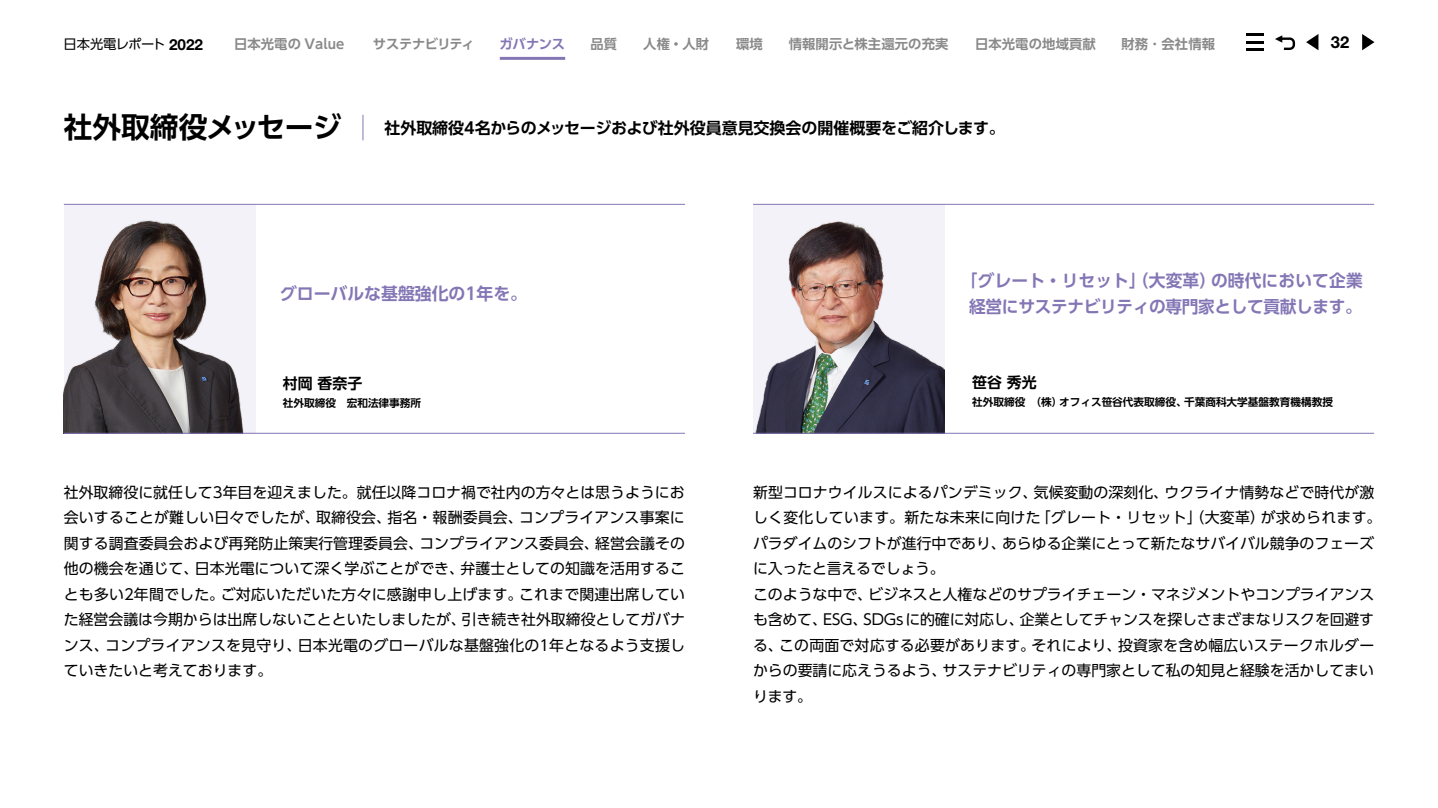
<style>
.page{position:relative;width:1438px;height:808px;background:#fff}
.page>*{position:absolute;margin:0;border:0;box-sizing:border-box;transform-origin:0 0}
.t1{font:700 28.65px "UD Shin Go Pr 6 N De";letter-spacing:-.01em;color:#000}
.t2{font:700 16.95px/25.5px "UD Shin Go Pr 6 N De";letter-spacing:-.02em;color:#8476b5;text-align:center}
.t3{font:700 16.95px "UD Shin Go Pr 6 N De";color:#8476b5}
.t4{font:700 16.5px "Helvetica Neue LT Pro";color:#000}
.t5{font:700 15.9px "UD Shin Go Pr 6 N De";color:#000}
.t6{font:14.85px/25.5px "UD Shin Go Pr 6 N";color:#000;text-align:justify}
.t7{font:700 14.85px "UD Shin Go Pr 6 N De";color:#000}
.t8{font:700 13.35px "UD Shin Go Pr 6 N De";letter-spacing:.01em;color:#898989}
.t9{font:13.35px "UD Shin Go Pr 6 N";letter-spacing:-.015em;color:#000}
.t10{font:700 13.35px "UD Shin Go Pr 6 N De";letter-spacing:-.035em;color:#898989}
.t11{font:700 13.35px "UD Shin Go Pr 6 N De";letter-spacing:-.02em;color:#8476b5}
.t12{font:700 10.65px "UD Shin Go Pr 6 N De";color:#000}
.s1{font-family:"Helvetica Neue LT Pro";font-weight:700;font-size:15.3px}
.s2{font-size:10.65px}
</style>
<div class="page">
<img style="left:64px;top:205px;width:191px;height:228px">
<img style="left:753px;top:205px;width:191px;height:228px">
<svg style="left:363px;top:115px;width:1px;height:25px"></svg>
<hr style="left:753px;top:204px;width:620px;height:1px;background:#8476b5">
<hr style="left:753px;top:433px;width:620px;height:1px;background:#8476b5">
<hr style="left:64px;top:204px;width:621px;height:1px;background:#8476b5">
<hr style="left:64px;top:433px;width:621px;height:1px;background:#8476b5">
<svg style="left:1275px;top:35px;width:20px;height:15px"></svg>
<svg style="left:1306px;top:34px;width:12px;height:16px"></svg>
<svg style="left:1362px;top:34px;width:12px;height:16px"></svg>
<hr style="left:1246px;top:33px;width:17px;height:3px;background:#000">
<hr style="left:1246px;top:48px;width:17px;height:3px;background:#000">
<svg style="left:1246px;top:41px;width:17px;height:2px"></svg>
<hr style="left:500px;top:57px;width:65px;height:3px;background:#8476b5">
<p class="t9" style="left:64px;top:34px;width:141px">日本光電レポート <span class="s1">2022</span></p>
<p class="t8" style="left:234px;top:34px;width:112px">日本光電の Value</p>
<p class="t10" style="left:372px;top:34px;width:103px">サステナビリティ</p>
<p class="t11" style="left:499px;top:34px;width:67px">ガバナンス</p>
<p class="t8" style="left:590px;top:33px;width:28px">品質</p>
<p class="t8" style="left:643px;top:34px;width:67px">人権・人財</p>
<p class="t8" style="left:736px;top:34px;width:28px">環境</p>
<p class="t8" style="left:788px;top:34px;width:161px">情報開示と株主還元の充実</p>
<p class="t8" style="left:975px;top:34px;width:122px">日本光電の地域貢献</p>
<p class="t8" style="left:1121px;top:34px;width:95px">財務･会社情報</p>
<p class="t4" style="left:1330px;top:32px;width:20px">32</p>
<h1 class="t1" style="left:64px;top:104px;width:279px">社外取締役メッセージ</h1>
<p class="t5" style="left:384px;top:115px;width:622px">社外取締役4名からのメッセージおよび社外役員意見交換会の開催概要をご紹介します。</p>
<p class="t3" style="left:280px;top:280px;width:248px">グローバルな基盤強化の1年を。</p>
<p class="t7" style="left:283px;top:372px;width:102px">村岡 香奈子<span class="s2">　　</span></p>
<p class="t12" style="left:283px;top:394px;width:140px">社外取締役　宏和法律事務所</p>
<p class="t2" style="left:960px;top:268px;width:403px">「グレート・リセット」（大変革）の時代において企業経営にサステナビリティの専門家として貢献します。</p>
<p class="t7" style="left:972px;top:371px;width:87px">笹谷 秀光<span class="s2">　　</span></p>
<p class="t12" style="left:972px;top:393px;width:362px">社外取締役　（株）オフィス笹谷代表取締役、千葉商科大学基盤教育機構教授</p>
<p class="t6" style="left:64px;top:479px;width:622px">社外取締役に就任して3年目を迎えました。就任以降コロナ禍で社内の方々とは思うようにお会いすることが難しい日々でしたが、取締役会、指名・報酬委員会、コンプライアンス事案に関する調査委員会および再発防止策実行管理委員会、コンプライアンス委員会、経営会議その他の機会を通じて、日本光電について深く学ぶことができ、弁護士としての知識を活用することも多い2年間でした。ご対応いただいた方々に感謝申し上げます。これまで関連出席していた経営会議は今期からは出席しないことといたしましたが、引き続き社外取締役としてガバナンス、コンプライアンスを見守り、日本光電のグローバルな基盤強化の1年となるよう支援していきたいと考えております。</p>
<p class="t6" style="left:753px;top:479px;width:630px;text-align:left">新型コロナウイルスによるパンデミック、気候変動の深刻化、ウクライナ情勢などで時代が激しく変化しています。新たな未来に向けた「グレート・リセット」（大変革）が求められます。パラダイムのシフトが進行中であり、あらゆる企業にとって新たなサバイバル競争のフェーズに入ったと言えるでしょう。<br>このような中で、ビジネスと人権などのサプライチェーン・マネジメントやコンプライアンスも含めて、ESG、SDGsに的確に対応し、企業としてチャンスを探しさまざまなリスクを回避する、この両面で対応する必要があります。それにより、投資家を含め幅広いステークホルダーからの要請に応えうるよう、サステナビリティの専門家として私の知見と経験を活かしてまいります。</p>
</div>
